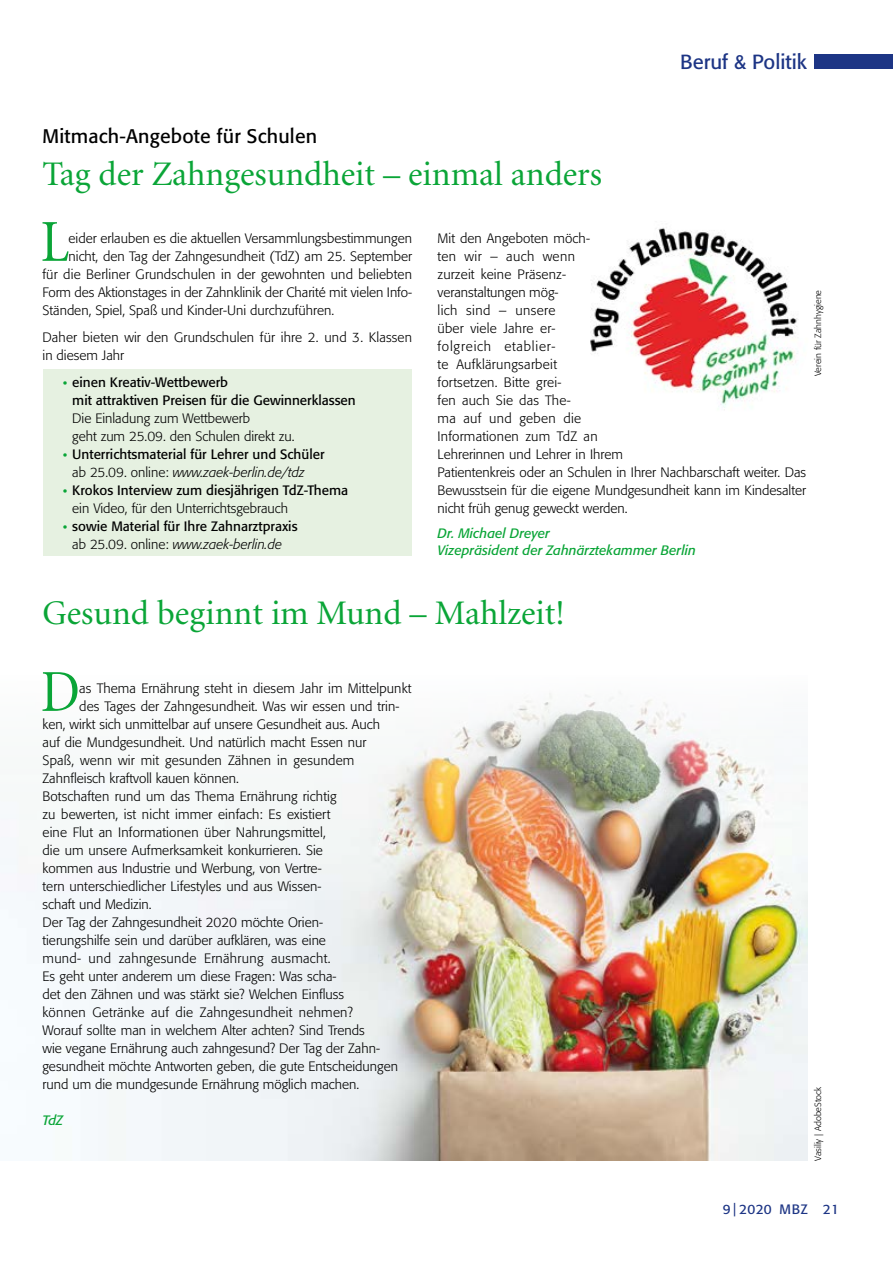
<style>
.page{position:relative;width:893px;height:1263px;background:#fff}
.page>*{position:absolute;margin:0;border:0;box-sizing:border-box;transform-origin:0 0}
.t1{font:59.55px "Minion";color:#0aa537;scale:.9 1}
.t2{font:34.5px "Minion";color:#0aa537}
.t3{font:20.25px "Formata";color:#1d3585}
.t4{font:19.5px "Formata";letter-spacing:.01em;color:#000}
.t5{font:300 13.5px/18px "Formata";color:#000}
.t6{font:13.5px/18px "Formata";color:#000}
.t7{font:italic 13.5px/16.5px "Formata";color:#0aa537}
.t8{font:300 13.5px "Formata";letter-spacing:.02em;color:#000}
.t9{font:13.5px "Formata";letter-spacing:.03em;color:#1d3585}
.t10{font:300 9px "Formata";color:#000}
.s1{font-weight:300;font-style:italic;font-size:14.25px;color:#0aa537}
.s2{font-weight:300}
.s3{font-weight:300;font-style:italic}
</style>
<div class="page">
<div style="left:814px;top:54px;width:79px;height:14px;background:#1d3585"></div>
<div style="left:43px;top:370px;width:369px;height:186px;background:#e6f1e1"></div>
<img style="left:1px;top:693px;width:806px;height:468px">
<img style="left:590px;top:227px;width:208px;height:183px">
<h3 class="t4" style="left:43px;top:124px;width:276px">Mitmach-Angebote für Schulen</h3>
<h2 class="t2" style="left:43px;top:157px;width:561px">Tag der Zahngesundheit – einmal anders</h2>
<h3 class="t3" style="left:680px;top:49px;width:129px">Beruf &amp; Politik</h3>
<h1 class="t1" style="left:41px;top:212px;width:33px">L</h1>
<p class="t5" style="left:69px;top:229px;width:345px">eider erlauben es die aktuellen Versammlungsbestimmungen</p>
<p class="t5" style="left:69px;top:247px;width:345px">nicht, den Tag der Zahngesundheit (TdZ) am 25. September</p>
<p class="t5" style="left:43px;top:265px;width:371px">für die Berliner Grundschulen in der gewohnten und beliebten</p>
<p class="t5" style="left:43px;top:283px;width:371px">Form des Aktionstages in der Zahnklinik der Charité mit vielen Info-</p>
<p class="t5" style="left:43px;top:301px;width:293px">Ständen, Spiel, Spaß und Kinder-Uni durchzuführen.</p>
<p class="t5" style="left:43px;top:328px;width:371px">Daher bieten wir den Grundschulen für ihre 2. und 3. Klassen in diesem Jahr</p>
<p class="t6" style="left:72px;top:373px;width:285px;text-indent:-10px"><span class="s1">•</span> einen Kreativ-Wettbewerb<br>mit attraktiven Preisen für die Gewinnerklassen</p>
<p class="t5" style="left:72px;top:409px;width:224px">Die Einladung zum Wettbewerb<br>geht zum 25.09. den Schulen direkt zu.</p>
<p class="t6" style="left:72px;top:445px;width:254px;text-indent:-10px"><span class="s1">•</span> Unterrichtsmaterial für Lehrer und Schüler <span class="s2">ab 25.09. online:</span> <span class="s3">www.zaek-berlin.de/tdz</span></p>
<p class="t6" style="left:72px;top:481px;width:277px;text-indent:-10px"><span class="s1">•</span> Krokos Interview zum diesjährigen TdZ-Thema <span class="s2">ein Video, für den Unterrichtsgebrauch</span></p>
<p class="t6" style="left:63px;top:517px;width:236px;text-align:center"><span class="s1">•</span> sowie Material für Ihre Zahnarztpraxis <span class="s2">ab 25.09. online:</span> <span class="s3">www.zaek-berlin.de</span></p>
<p class="t5" style="left:438px;top:229px;width:370px">Mit den Angeboten möch-<br>ten wir – auch wenn<br>zurzeit keine Präsenz-<br>veranstaltungen mög-<br>lich sind – unsere<br>über viele Jahre er-<br>folgreich etablier-<br>te Aufklärungsarbeit<br>fortsetzen. Bitte grei-<br>fen auch Sie das The-<br>ma auf und geben die<br>Informationen zum TdZ an<br>Lehrerinnen und Lehrer in Ihrem<br>Patientenkreis oder an Schulen in Ihrer Nachbarschaft weiter. Das<br>Bewusstsein für die eigene Mundgesundheit kann im Kindesalter nicht früh genug geweckt werden.</p>
<p class="t7" style="left:438px;top:525px;width:260px">Dr. Michael Dreyer<br>Vizepräsident der Zahnärztekammer Berlin</p>
<p class="t10" style="left:813px;top:376px;width:88px;rotate:-90deg">Verein für Zahnhygiene</p>
<h2 class="t2" style="left:43px;top:596px;width:524px">Gesund beginnt im Mund – Mahlzeit!</h2>
<h1 class="t1" style="left:41px;top:662px;width:45px">D</h1>
<p class="t5" style="left:79px;top:679px;width:334px">as Thema Ernährung steht in diesem Jahr im Mittelpunkt</p>
<p class="t5" style="left:79px;top:697px;width:322px">des Tages der Zahngesundheit. Was wir essen und trin-</p>
<p class="t5" style="left:43px;top:715px;width:339px">ken, wirkt sich unmittelbar auf unsere Gesundheit aus. Auch</p>
<p class="t5" style="left:43px;top:733px;width:326px">auf die Mundgesundheit. Und natürlich macht Essen nur</p>
<p class="t5" style="left:43px;top:751px;width:313px">Spaß, wenn wir mit gesunden Zähnen in gesundem</p>
<p class="t5" style="left:43px;top:769px;width:198px">Zahnfleisch kraftvoll kauen können.</p>
<p class="t5" style="left:43px;top:787px;width:295px">Botschaften rund um das Thema Ernährung richtig</p>
<p class="t5" style="left:43px;top:805px;width:289px">zu bewerten, ist nicht immer einfach: Es existiert</p>
<p class="t5" style="left:43px;top:823px;width:285px">eine Flut an Informationen über Nahrungsmittel,</p>
<p class="t5" style="left:43px;top:841px;width:282px">die um unsere Aufmerksamkeit konkurrieren. Sie</p>
<p class="t5" style="left:43px;top:859px;width:281px">kommen aus Industrie und Werbung, von Vertre-</p>
<p class="t5" style="left:43px;top:877px;width:280px">tern unterschiedlicher Lifestyles und aus Wissen-</p>
<p class="t5" style="left:43px;top:895px;width:111px">schaft und Medizin.</p>
<p class="t5" style="left:43px;top:913px;width:282px">Der Tag der Zahngesundheit 2020 möchte Orien-</p>
<p class="t5" style="left:43px;top:931px;width:285px">tierungshilfe sein und darüber aufklären, was eine</p>
<p class="t8" style="left:43px;top:950px;width:289px">mund- und zahngesunde Ernährung ausmacht.</p>
<p class="t5" style="left:43px;top:967px;width:295px">Es geht unter anderem um diese Fragen: Was scha-</p>
<p class="t5" style="left:43px;top:985px;width:303px">det den Zähnen und was stärkt sie? Welchen Einfluss</p>
<p class="t5" style="left:43px;top:1003px;width:312px">können Getränke auf die Zahngesundheit nehmen?</p>
<p class="t5" style="left:43px;top:1021px;width:324px">Worauf sollte man in welchem Alter achten? Sind Trends</p>
<p class="t5" style="left:43px;top:1039px;width:339px">wie vegane Ernährung auch zahngesund? Der Tag der Zahn-</p>
<p class="t5" style="left:43px;top:1057px;width:357px">gesundheit möchte Antworten geben, die gute Entscheidungen</p>
<p class="t5" style="left:43px;top:1075px;width:318px">rund um die mundgesunde Ernährung möglich machen.</p>
<p class="t7" style="left:43px;top:1112px;width:22px">TdZ</p>
<p class="t10" style="left:813px;top:1161px;width:75px;rotate:-90deg">Vasiliy | AdobeStock</p>
<p class="t9" style="left:723px;top:1201px;width:118px">9 | 2020 MBZ 21</p>
</div>
